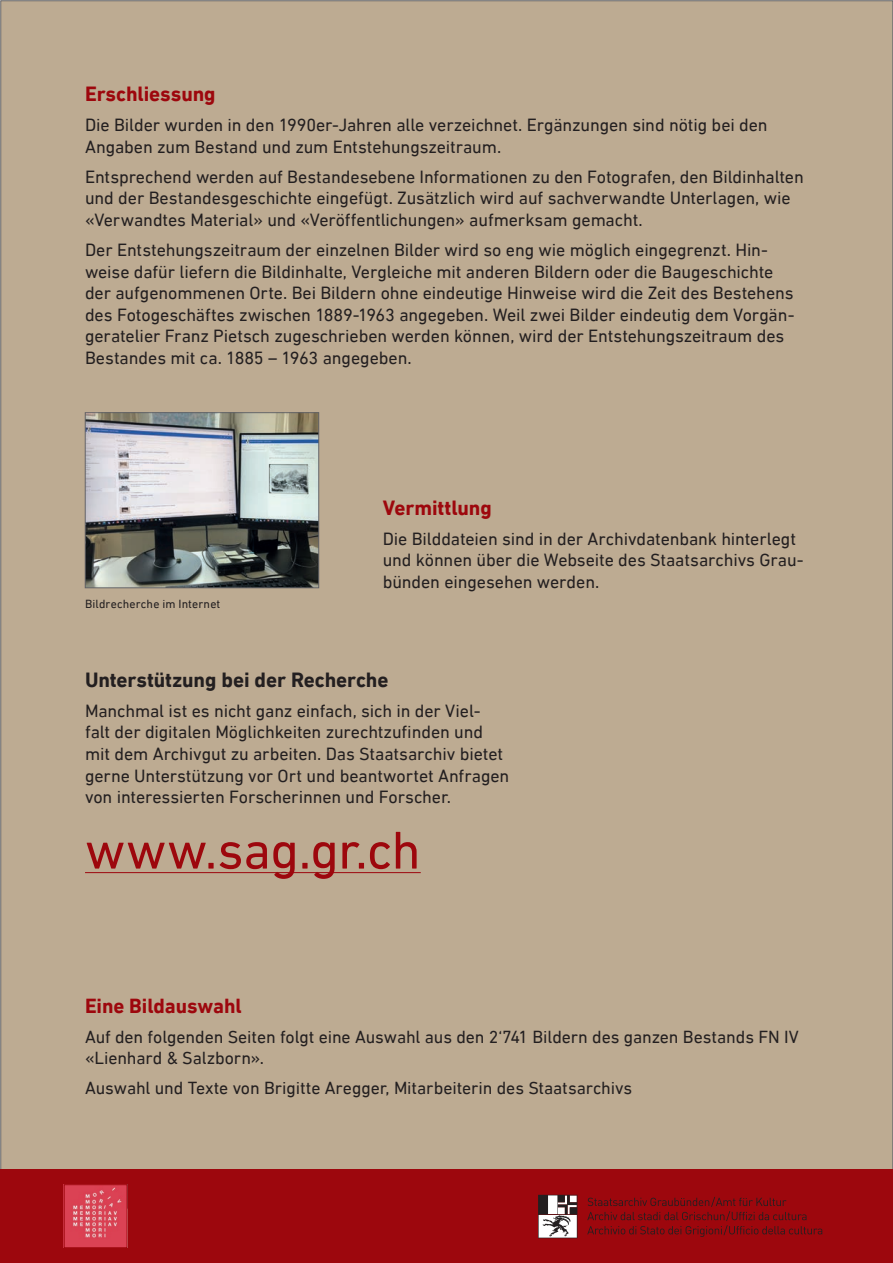
<style>
.page{position:relative;width:893px;height:1263px;background:#fff}
.page>*{position:absolute;margin:0;border:0;box-sizing:border-box;transform-origin:0 0}
.t1{font:54px "DIN Next LT Pro";letter-spacing:-.01em;color:#9d070d}
.t2{font:700 21px "DIN Next LT Pro";letter-spacing:-.005em;color:#231f20}
.t3{font:700 21px "DIN Next LT Pro";letter-spacing:-.005em;color:#9d070d}
.t4{font:700 20.85px "DIN Next LT Pro";letter-spacing:-.005em;color:#9d070d}
.t5{font:18px/21.6px "DIN Next LT Pro";letter-spacing:-.01em;color:#231f20}
.t6{font:17.85px/21.5px "DIN Next LT Pro";letter-spacing:-.005em;color:#231f20}
.t7{font:12px "DIN Next LT Pro";letter-spacing:.01em;color:#231f20}
</style>
<div class="page">
<div style="left:1px;top:1px;width:892px;height:1262px;background:#bdab92;border:1px solid #636366"></div>
<div style="left:0;top:1169px;width:893px;height:94px;background:#9d070d"></div>
<img style="left:66px;top:1186px;width:59px;height:60px">
<div style="left:64px;top:1184px;width:63px;height:64px;border:1px solid #9d070d"></div>
<svg style="left:587px;top:1197px;width:235px;height:40px"></svg>
<svg style="left:538px;top:1195px;width:39px;height:43px;background:#a8a3a4"></svg>
<hr style="left:85px;top:872px;width:336px;height:1px;background:#9d070d">
<img style="left:87px;top:414px;width:230px;height:172px">
<div style="left:85px;top:412px;width:234px;height:176px;border:1px solid #636366"></div>
<p class="t3" style="left:85px;top:81px;width:132px">Erschliessung</p>
<p class="t5" style="left:85px;top:114px;width:684px">Die Bilder wurden in den 1990er-Jahren alle verzeichnet. Ergänzungen sind nötig bei den<br>Angaben zum Bestand und zum Entstehungszeitraum.</p>
<p class="t5" style="left:85px;top:165px;width:720px">Entsprechend werden auf Bestandesebene Informationen zu den Fotografen, den Bildinhalten und der Bestandesgeschichte eingefügt. Zusätzlich wird auf sachverwandte Unterlagen, wie «Verwandtes Material» und «Veröffentlichungen» aufmerksam gemacht.</p>
<p class="t5" style="left:85px;top:239px;width:711px">Der Entstehungszeitraum der einzelnen Bilder wird so eng wie möglich eingegrenzt. Hin&shy;weise dafür liefern die Bildinhalte, Vergleiche mit anderen Bildern oder die Baugeschichte der aufgenommenen Orte. Bei Bildern ohne eindeutige Hinweise wird die Zeit des Bestehens des Fotogeschäftes zwischen 1889-1963 angegeben. Weil zwei Bilder eindeutig dem Vorgän&shy;geratelier Franz Pietsch zugeschrieben werden können, wird der Entstehungszeitraum des Bestandes mit ca. 1885 – 1963 angegeben.</p>
<p class="t7" style="left:85px;top:597px;width:137px">Bildrecherche im Internet</p>
<p class="t3" style="left:383px;top:495px;width:111px">Vermittlung</p>
<p class="t5" style="left:383px;top:528px;width:423px">Die Bilddateien sind in der Archivdatenbank hinterlegt und können über die Webseite des Staatsarchivs Grau&shy;bünden eingesehen werden.</p>
<p class="t2" style="left:85px;top:667px;width:305px">Unterstützung bei der Recherche</p>
<p class="t5" style="left:85px;top:699px;width:426px">Manchmal ist es nicht ganz einfach, sich in der Viel&shy;falt der digitalen Möglichkeiten zurechtzufinden und mit dem Archivgut zu arbeiten. Das Staatsarchiv bietet gerne Unterstützung vor Ort und beantwortet Anfragen von interessierten Forscherinnen und Forscher.</p>
<h1 class="t1" style="left:85px;top:819px;width:337px">www.sag.gr.ch</h1>
<p class="t4" style="left:85px;top:993px;width:158px">Eine Bildauswahl</p>
<p class="t6" style="left:85px;top:1025px;width:715px">Auf den folgenden Seiten folgt eine Auswahl aus den 2‘741 Bildern des ganzen Bestands FN IV «Lienhard &amp; Salzborn».</p>
<p class="t6" style="left:85px;top:1077px;width:549px">Auswahl und Texte von Brigitte Aregger, Mitarbeiterin des Staatsarchivs</p>
</div>
